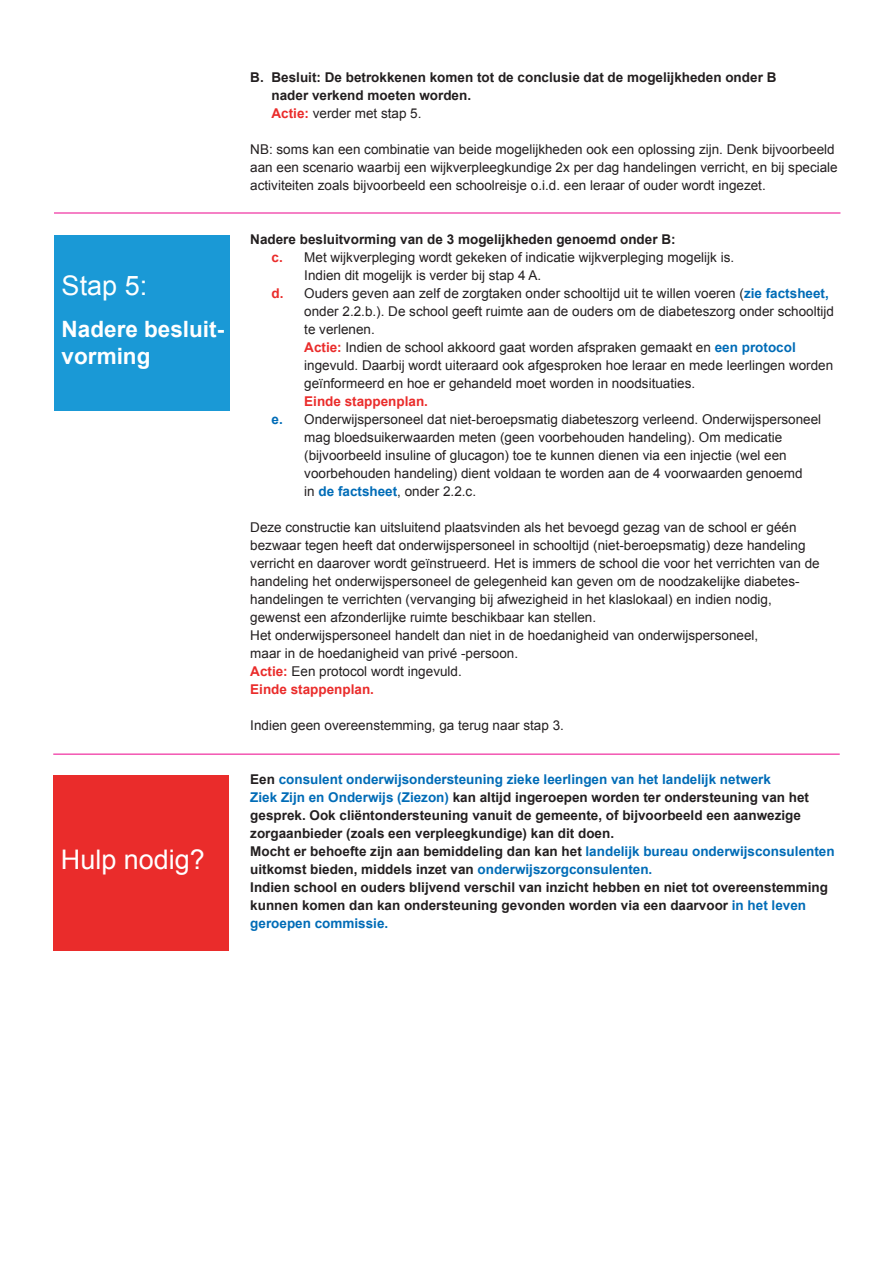
<style>
.page{position:relative;width:893px;height:1263px;background:#fff}
.page>*{position:absolute;margin:0;border:0;box-sizing:border-box;transform-origin:0 0}
.t1{font:27px "Arial";color:#fff}
.t2{font:700 22.5px "Arial";color:#fff}
.t3{font:13.5px/18px "Arial";color:#231f20}
.t4{font:700 13.5px/18px "Arial";color:#231f20}
.t5{font:700 13.5px "Arial";color:#006cb7}
.t6{font:700 13.5px "Arial";color:#ea2c2b}
.s1{font-weight:700;color:#ea2c2b}
.s2{font-weight:700;color:#006cb7}
.s3{color:#231f20}
.s4{color:#006cb7}
</style>
<div class="page">
<hr style="left:54px;top:213px;width:786px;height:1px;background:#ed028c">
<hr style="left:53px;top:754px;width:787px;height:1px;background:#ed028c">
<div style="left:54px;top:235px;width:176px;height:176px;background:#1a99d6"></div>
<div style="left:53px;top:775px;width:176px;height:176px;background:#ea2c2b"></div>
<p class="t1" style="left:62px;top:268px;width:87px">Stap 5:</p>
<p class="t2" style="left:62px;top:314px;width:164px">Nadere besluit-</p>
<p class="t2" style="left:62px;top:341px;width:90px">vorming</p>
<p class="t1" style="left:61px;top:842px;width:146px">Hulp nodig?</p>
<p class="t4" style="left:250px;top:68px;width:528px">B. Besluit: De betrokkenen komen tot de conclusie dat de mogelijkheden onder B</p>
<p class="t4" style="left:271px;top:86px;width:201px">nader verkend moeten worden.</p>
<p class="t3" style="left:271px;top:104px;width:152px"><span class="s1">Actie:</span> verder met stap 5.</p>
<p class="t3" style="left:250px;top:140px;width:589px">NB: soms kan een combinatie van beide mogelijkheden ook een oplossing zijn. Denk bijvoorbeeld aan een scenario waarbij een wijkverpleegkundige 2x per dag handelingen verricht, en bij speciale activiteiten zoals bijvoorbeeld een schoolreisje o.i.d. een leraar of ouder wordt ingezet.</p>
<p class="t4" style="left:250px;top:230px;width:427px">Nadere besluitvorming van de 3 mogelijkheden genoemd onder B:</p>
<p class="t3" style="left:271px;top:248px;width:464px"><span class="s1">c.</span> Met wijkverpleging wordt gekeken of indicatie wijkverpleging mogelijk is.</p>
<p class="t3" style="left:304px;top:266px;width:239px">Indien dit mogelijk is verder bij stap 4 A.</p>
<p class="t3" style="left:271px;top:284px;width:559px"><span class="s1">d.</span> Ouders geven aan zelf de zorgtaken onder schooltijd uit te willen voeren (<span class="s2">zie factsheet,</span></p>
<p class="t3" style="left:304px;top:302px;width:531px">onder 2.2.b.). De school geeft ruimte aan de ouders om de diabeteszorg onder schooltijd</p>
<p class="t3" style="left:304px;top:320px;width:72px">te verlenen.</p>
<p class="t3" style="left:304px;top:338px;width:493px"><span class="s1">Actie:</span> Indien de school akkoord gaat worden afspraken gemaakt en <span class="s2">een protocol</span></p>
<p class="t3" style="left:304px;top:356px;width:530px">ingevuld. Daarbij wordt uiteraard ook afgesproken hoe leraar en mede leerlingen worden</p>
<p class="t3" style="left:304px;top:374px;width:392px">geïnformeerd en hoe er gehandeld moet worden in noodsituaties.</p>
<p class="t6" style="left:304px;top:392px;width:125px">Einde stappenplan.</p>
<p class="t3" style="left:271px;top:410px;width:551px"><span class="s2">e.</span> Onderwijspersoneel dat niet-beroepsmatig diabeteszorg verleend. Onderwijspersoneel</p>
<p class="t3" style="left:304px;top:428px;width:479px">mag bloedsuikerwaarden meten (geen voorbehouden handeling). Om medicatie</p>
<p class="t3" style="left:304px;top:446px;width:484px">(bijvoorbeeld insuline of glucagon) toe te kunnen dienen via een injectie (wel een</p>
<p class="t3" style="left:304px;top:464px;width:500px">voorbehouden handeling) dient voldaan te worden aan de 4 voorwaarden genoemd</p>
<p class="t3" style="left:304px;top:482px;width:173px">in <span class="s2">de factsheet</span>, onder 2.2.c.</p>
<p class="t3" style="left:250px;top:518px;width:548px">Deze constructie kan uitsluitend plaatsvinden als het bevoegd gezag van de school er géén</p>
<p class="t3" style="left:250px;top:536px;width:571px">bezwaar tegen heeft dat onderwijspersoneel in schooltijd (niet-beroepsmatig) deze handeling verricht en daarover wordt geïnstrueerd. Het is immers de school die voor het verrichten van de handeling het onderwijspersoneel de gelegenheid kan geven om de noodzakelijke diabetes-</p>
<p class="t3" style="left:250px;top:590px;width:523px">handelingen te verrichten (vervanging bij afwezigheid in het klaslokaal) en indien nodig,</p>
<p class="t3" style="left:250px;top:608px;width:347px">gewenst een afzonderlijke ruimte beschikbaar kan stellen.</p>
<p class="t3" style="left:250px;top:626px;width:510px">Het onderwijspersoneel handelt dan niet in de hoedanigheid van onderwijspersoneel,</p>
<p class="t3" style="left:250px;top:644px;width:269px">maar in de hoedanigheid van privé -persoon.</p>
<p class="t3" style="left:250px;top:662px;width:213px"><span class="s1">Actie:</span> Een protocol wordt ingevuld.</p>
<p class="t6" style="left:250px;top:680px;width:125px">Einde stappenplan.</p>
<p class="t3" style="left:250px;top:716px;width:315px">Indien geen overeenstemming, ga terug naar stap 3.</p>
<p class="t5" style="left:250px;top:770px;width:522px"><span class="s3">Een</span> consulent onderwijsondersteuning zieke leerlingen van het landelijk netwerk</p>
<p class="t4" style="left:250px;top:788px;width:560px"><span class="s4">Ziek Zijn en Onderwijs (Ziezon)</span> kan altijd ingeroepen worden ter ondersteuning van het gesprek. Ook cliëntondersteuning vanuit de gemeente, of bijvoorbeeld een aanwezige</p>
<p class="t4" style="left:250px;top:824px;width:365px">zorgaanbieder (zoals een verpleegkundige) kan dit doen.</p>
<p class="t4" style="left:250px;top:842px;width:586px">Mocht er behoefte zijn aan bemiddeling dan kan het <span class="s4">landelijk bureau onderwijsconsulenten </span>uitkomst bieden, middels inzet van <span class="s4">onderwijszorgconsulenten.</span></p>
<p class="t4" style="left:250px;top:878px;width:579px">Indien school en ouders blijvend verschil van inzicht hebben en niet tot overeenstemming kunnen komen dan kan ondersteuning gevonden worden via een daarvoor <span class="s4">in het leven geroepen commissie.</span></p>
</div>
